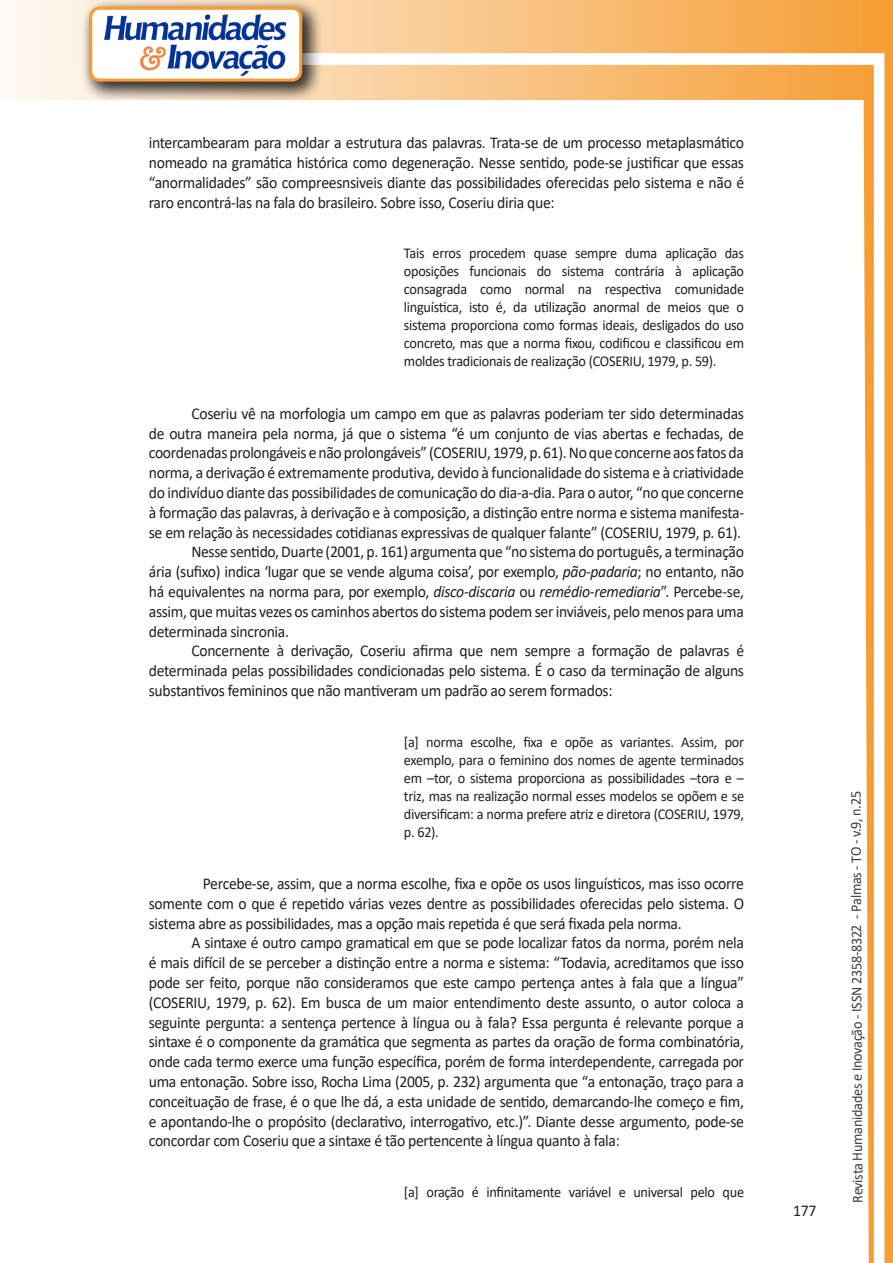
<style>
.page{position:relative;width:893px;height:1263px;background:#fff}
.page>*{position:absolute;margin:0;border:0;box-sizing:border-box;transform-origin:0 0}
.texto{font:16.5px/19.8px "Calibri";letter-spacing:-.02em;color:#231f20;text-align:justify;scale:.95 1}
.citacao{font:15px/18px "Calibri";letter-spacing:-.02em;color:#231f20;text-align:justify;scale:.95 1}
.t1{font:15px "Calibri";letter-spacing:-.025em;color:#3e3e3f;scale:.95 1}
.s1{font-style:italic}
</style>
<div class="page">
<svg style="left:5px;top:0;width:858px;height:100px;background:#f9c484"></svg>
<div style="left:302px;top:53px;width:582px;height:12px;background:#fff;border:2px solid #fff"></div>
<svg style="left:863px;top:0;width:30px;height:1263px"></svg>
<div style="left:81px;top:0;width:241px;height:102px;background:#231f20;opacity:.75"></div>
<svg style="left:91px;top:8px;width:210px;height:72px"></svg>
<div style="left:89px;top:7px;width:213px;height:75px;border:3px solid #f69e34;border-radius:9px"></div>
<p class="texto" style="left:149px;top:133px;width:628px">intercambearam para moldar a estrutura das palavras. Trata-se de um processo metaplasmático nomeado na gramática histórica como degeneração. Nesse sentido, pode-se justificar que essas “anormalidades” são compreesnsiveis diante das possibilidades oferecidas pelo sistema e não é raro encontrá-las na fala do brasileiro. Sobre isso, Coseriu diria que:</p>
<p class="citacao" style="left:404px;top:244px;width:359px">Tais erros procedem quase sempre duma aplicação das oposições funcionais do sistema contrária à aplicação consagrada como normal na respectiva comunidade linguística, isto é, da utilização anormal de meios que o sistema proporciona como formas ideais, desligados do uso concreto, mas que a norma fixou, codificou e classificou em moldes tradicionais de realização (COSERIU, 1979, p. 59).</p>
<p class="texto" style="left:149px;top:403px;width:628px;text-indent:43px">Coseriu vê na morfologia um campo em que as palavras poderiam ter sido determinadas de outra maneira pela norma, já que o sistema “é um conjunto de vias abertas e fechadas, de coordenadas prolongáveis e não prolongáveis” (COSERIU, 1979, p. 61). No que concerne aos fatos da norma, a derivação é extremamente produtiva, devido à funcionalidade do sistema e à criatividade do indivíduo diante das possibilidades de comunicação do dia-a-dia. Para o autor, “no que concerne à formação das palavras, à derivação e à composição, a distinção entre norma e sistema manifesta&shy;se em relação às necessidades cotidianas expressivas de qualquer falante” (COSERIU, 1979, p. 61).</p>
<p class="texto" style="left:149px;top:542px;width:628px;text-indent:43px">Nesse sentido, Duarte (2001, p. 161) argumenta que “no sistema do português, a terminação ária (sufixo) indica ‘lugar que se vende alguma coisa’, por exemplo, <span class="s1">pão-padaria</span>; no entanto, não há equivalentes na norma para, por exemplo, <span class="s1">disco-discaria</span> ou <span class="s1">remédio-remediaria</span>”. Percebe-se, assim, que muitas vezes os caminhos abertos do sistema podem ser inviáveis, pelo menos para uma determinada sincronia.</p>
<p class="texto" style="left:149px;top:641px;width:628px;text-indent:43px">Concernente à derivação, Coseriu afirma que nem sempre a formação de palavras é determinada pelas possibilidades condicionadas pelo sistema. É o caso da terminação de alguns substantivos femininos que não mantiveram um padrão ao serem formados:</p>
<p class="citacao" style="left:404px;top:732px;width:360px">[a] norma escolhe, fixa e opõe as variantes. Assim, por exemplo, para o feminino dos nomes de agente terminados em –tor, o sistema proporciona as possibilidades –tora e – triz, mas na realização normal esses modelos se opõem e se diversificam: a norma prefere atriz e diretora (COSERIU, 1979, p. 62).</p>
<p class="texto" style="left:149px;top:873px;width:628px;text-indent:54px">Percebe-se, assim, que a norma escolhe, fixa e opõe os usos linguísticos, mas isso ocorre somente com o que é repetido várias vezes dentre as possibilidades oferecidas pelo sistema. O sistema abre as possibilidades, mas a opção mais repetida é que será fixada pela norma.</p>
<p class="texto" style="left:149px;top:932px;width:628px;text-indent:43px">A sintaxe é outro campo gramatical em que se pode localizar fatos da norma, porém nela é mais difícil de se perceber a distinção entre a norma e sistema: “Todavia, acreditamos que isso pode ser feito, porque não consideramos que este campo pertença antes à fala que a língua” (COSERIU, 1979, p. 62). Em busca de um maior entendimento deste assunto, o autor coloca a seguinte pergunta: a sentença pertence à língua ou à fala? Essa pergunta é relevante porque a sintaxe é o componente da gramática que segmenta as partes da oração de forma combinatória, onde cada termo exerce uma função específica, porém de forma interdependente, carregada por uma entonação. Sobre isso, Rocha Lima (2005, p. 232) argumenta que “a entonação, traço para a conceituação de frase, é o que lhe dá, a esta unidade de sentido, demarcando-lhe começo e fim, e apontando-lhe o propósito (declarativo, interrogativo, etc.)”. Diante desse argumento, pode-se concordar com Coseriu que a sintaxe é tão pertencente à língua quanto à fala:</p>
<p class="citacao" style="left:404px;top:1182px;width:360px">[a] oração é infinitamente variável e universal pelo que</p>
<p class="texto" style="left:793px;top:1200px;width:26px">177</p>
<p class="t1" style="left:846px;top:1203px;width:435px;rotate:-90deg">Revista Humanidades e Inovação - ISSN 2358-8322 - Palmas - TO - v.9, n.25</p>
</div>
